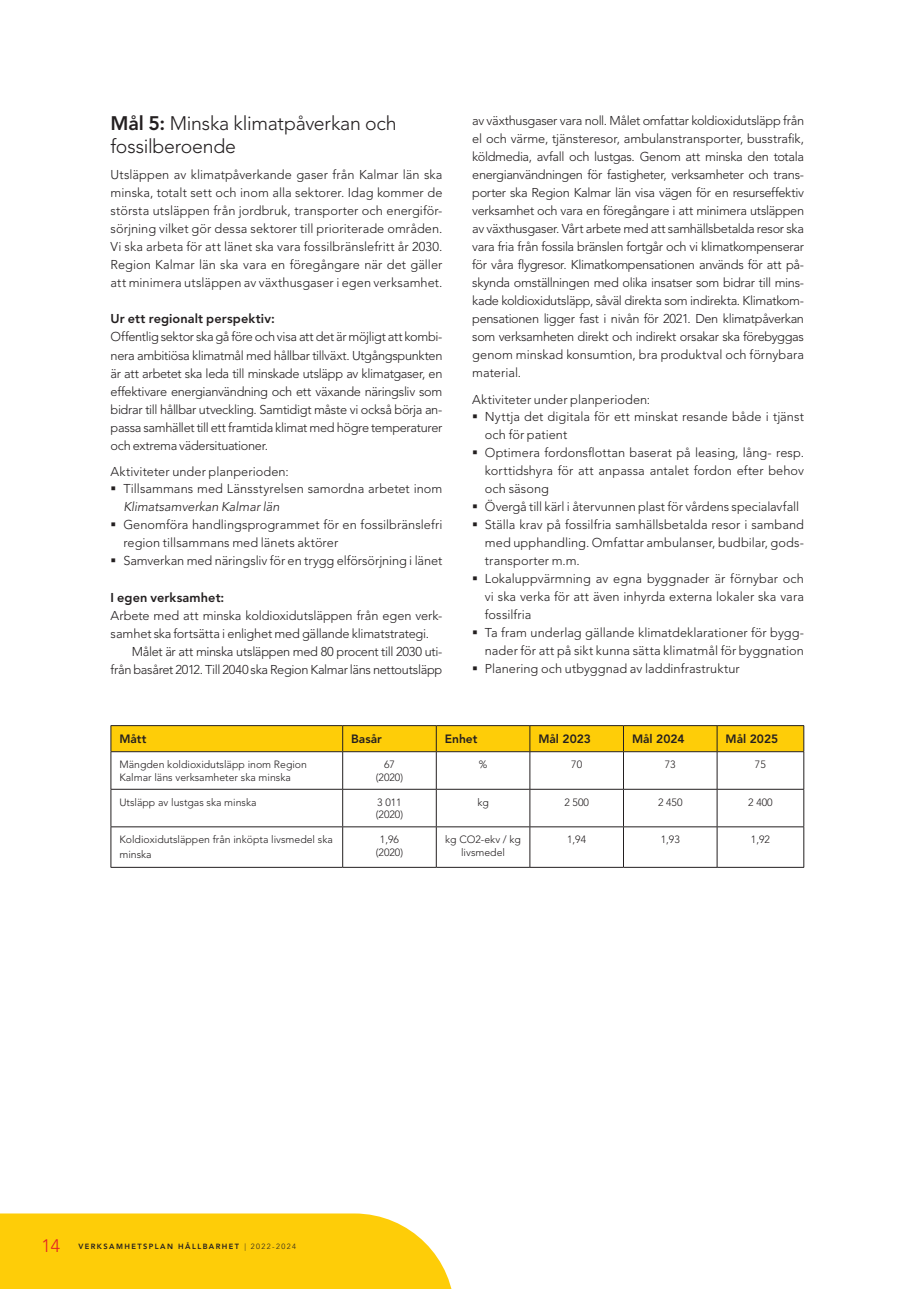
<style>
.page{position:relative;width:919px;height:1289px;background:#fff}
.page>*{position:absolute;margin:0;border:0;box-sizing:border-box;transform-origin:0 0}
.t1{font:300 19.5px/22.5px "Avenir LT Std";letter-spacing:-.01em;color:#231f20}
.t2{font:300 18px "Avenir LT Std";color:#e41f25}
.t3{font:300 12.75px/18px "Avenir LT Std";color:#231f20}
.t4{font:300 12.75px/18px "Avenir LT Std";letter-spacing:-.025em;color:#231f20;text-align:right}
.t5{font:800 12.75px "Avenir LT Std";letter-spacing:.01em;color:#231f20}
.t6{font:italic 300 12.75px "Avenir LT Std";letter-spacing:-.005em;color:#231f20}
.t7{font:800 12px "Avenir LT Std";color:#231f20}
.t8{font:300 10.5px/12.6px "Avenir LT Std";color:#231f20}
.t9{font:800 7.5px "Avenir LT Std";letter-spacing:.19em;color:#231f20}
.s1{font-weight:800}
.s2{font-weight:300}
</style>
<div class="page">
<div style="left:0;top:1213px;width:452px;height:75px;background:#fecd08"></div>
<svg style="left:111px;top:725px;width:693px;height:26px;background:#f3c409"></svg>
<hr style="left:111px;top:751px;width:231px;height:1px;background:#231f20">
<hr style="left:111px;top:752px;width:1px;height:37px;background:#231f20">
<hr style="left:342px;top:751px;width:94px;height:1px;background:#231f20">
<hr style="left:342px;top:752px;width:1px;height:37px;background:#231f20">
<hr style="left:436px;top:751px;width:94px;height:1px;background:#231f20">
<hr style="left:436px;top:752px;width:1px;height:37px;background:#231f20">
<hr style="left:530px;top:751px;width:93px;height:1px;background:#231f20">
<hr style="left:529px;top:752px;width:1px;height:37px;background:#231f20">
<hr style="left:623px;top:751px;width:94px;height:1px;background:#231f20">
<hr style="left:623px;top:752px;width:1px;height:37px;background:#231f20">
<hr style="left:717px;top:751px;width:87px;height:1px;background:#231f20">
<hr style="left:716px;top:752px;width:1px;height:37px;background:#231f20">
<hr style="left:803px;top:752px;width:1px;height:37px;background:#231f20">
<hr style="left:111px;top:789px;width:231px;height:1px;background:#231f20">
<hr style="left:111px;top:789px;width:1px;height:37px;background:#231f20">
<hr style="left:342px;top:789px;width:94px;height:1px;background:#231f20">
<hr style="left:342px;top:789px;width:1px;height:37px;background:#231f20">
<hr style="left:436px;top:789px;width:94px;height:1px;background:#231f20">
<hr style="left:436px;top:789px;width:1px;height:37px;background:#231f20">
<hr style="left:530px;top:789px;width:93px;height:1px;background:#231f20">
<hr style="left:529px;top:789px;width:1px;height:37px;background:#231f20">
<hr style="left:623px;top:789px;width:94px;height:1px;background:#231f20">
<hr style="left:623px;top:789px;width:1px;height:37px;background:#231f20">
<hr style="left:717px;top:789px;width:87px;height:1px;background:#231f20">
<hr style="left:716px;top:789px;width:1px;height:37px;background:#231f20">
<hr style="left:803px;top:789px;width:1px;height:37px;background:#231f20">
<hr style="left:111px;top:826px;width:231px;height:1px;background:#231f20">
<hr style="left:111px;top:827px;width:1px;height:40px;background:#231f20">
<hr style="left:342px;top:826px;width:94px;height:1px;background:#231f20">
<hr style="left:342px;top:827px;width:1px;height:40px;background:#231f20">
<hr style="left:436px;top:826px;width:94px;height:1px;background:#231f20">
<hr style="left:436px;top:827px;width:1px;height:40px;background:#231f20">
<hr style="left:530px;top:826px;width:93px;height:1px;background:#231f20">
<hr style="left:529px;top:827px;width:1px;height:40px;background:#231f20">
<hr style="left:623px;top:826px;width:94px;height:1px;background:#231f20">
<hr style="left:623px;top:827px;width:1px;height:40px;background:#231f20">
<hr style="left:717px;top:826px;width:87px;height:1px;background:#231f20">
<hr style="left:716px;top:827px;width:1px;height:40px;background:#231f20">
<hr style="left:803px;top:827px;width:1px;height:40px;background:#231f20">
<hr style="left:111px;top:867px;width:231px;height:1px;background:#231f20">
<hr style="left:342px;top:867px;width:94px;height:1px;background:#231f20">
<hr style="left:436px;top:867px;width:94px;height:1px;background:#231f20">
<hr style="left:530px;top:867px;width:93px;height:1px;background:#231f20">
<hr style="left:623px;top:867px;width:94px;height:1px;background:#231f20">
<hr style="left:717px;top:867px;width:87px;height:1px;background:#231f20">
<h1 class="t1" style="left:111px;top:112px;width:287px"><span class="s1">Mål 5:</span> Minska klimatpåverkan och fossilberoende</h1>
<p class="t3" style="left:111px;top:166px;width:333px;text-align:justify">Utsläppen av klimatpåverkande gaser från Kalmar län ska minska, totalt sett och inom alla sektorer. Idag kommer de största utsläppen från jordbruk, transporter och energiför&shy;sörjning vilket gör dessa sektorer till prioriterade områden.<br>Vi ska arbeta för att länet ska vara fossilbränslefritt år 2030.<br>Region Kalmar län ska vara en föregångare när det gäller att minimera utsläppen av växthusgaser i egen verksamhet.</p>
<p class="t5" style="left:111px;top:311px;width:166px">Ur ett regionalt perspektiv:</p>
<p class="t3" style="left:111px;top:328px;width:333px;text-align:justify">Offentlig sektor ska gå före och visa att det är möjligt att kombi&shy;nera ambitiösa klimatmål med hållbar tillväxt. Utgångspunkten är att arbetet ska leda till minskade utsläpp av klimatgaser, en effektivare energianvändning och ett växande näringsliv som bidrar till hållbar utveckling. Samtidigt måste vi också börja an&shy;passa samhället till ett framtida klimat med högre temperaturer och extrema vädersituationer.</p>
<p class="t3" style="left:123px;top:463px;width:320px;line-height:17.2px;text-indent:-13px">Aktiviteter under planperioden:<br>Tillsammans med Länsstyrelsen samordna arbetet inom</p>
<p class="t6" style="left:123px;top:499px;width:158px">Klimatsamverkan Kalmar län</p>
<p class="t3" style="left:123px;top:516px;width:320px">Genomföra handlingsprogrammet för en fossilbränslefri region tillsammans med länets aktörer<br>Samverkan med näringsliv för en trygg elförsörjning i länet</p>
<p class="t5" style="left:111px;top:590px;width:115px">I egen verksamhet:</p>
<p class="t3" style="left:111px;top:607px;width:333px">Arbete med att minska koldioxidutsläppen från egen verk&shy;samhet ska fortsätta i enlighet med gällande klimatstrategi.</p>
<p class="t4" style="left:111px;top:643px;width:333px">Målet är att minska utsläppen med 80 procent till 2030 uti&shy;från basåret 2012. Till 2040 ska Region Kalmar läns nettoutsläpp</p>
<p class="t3" style="left:472px;top:112px;width:333px;text-align:justify">av växthusgaser vara noll. Målet omfattar koldioxidutsläpp från el och värme, tjänsteresor, ambulanstransporter, busstrafik, köldmedia, avfall och lustgas. Genom att minska den totala energianvändningen för fastigheter, verksamheter och trans&shy;porter ska Region Kalmar län visa vägen för en resurseffektiv verksamhet och vara en föregångare i att minimera utsläppen av växthusgaser. Vårt arbete med att samhällsbetalda resor ska vara fria från fossila bränslen fortgår och vi klimatkompenserar för våra flygresor. Klimatkompensationen används för att på&shy;skynda omställningen med olika insatser som bidrar till mins&shy;kade koldioxidutsläpp, såväl direkta som indirekta. Klimatkom&shy;pensationen ligger fast i nivån för 2021. Den klimatpåverkan som verksamheten direkt och indirekt orsakar ska förebyggas genom minskad konsumtion, bra produktval och förnybara material.</p>
<p class="t3" style="left:485px;top:390px;width:320px;text-indent:-13px">Aktiviteter under planperioden:<br>Nyttja det digitala för ett minskat resande både i tjänst och för patient<br>Optimera fordonsflottan baserat på leasing, lång- resp. korttidshyra för att anpassa antalet fordon efter behov och säsong<br>Övergå till kärl i återvunnen plast för vårdens specialavfall Ställa krav på fossilfria samhällsbetalda resor i samband med upphandling. Omfattar ambulanser, budbilar, gods&shy;transporter m.m.<br>Lokaluppvärmning av egna byggnader är förnybar och vi ska verka för att även inhyrda externa lokaler ska vara fossilfria<br>Ta fram underlag gällande klimatdeklarationer för bygg&shy;nader för att på sikt kunna sätta klimatmål för byggnation Planering och utbyggnad av laddinfrastruktur</p>
<p class="t7" style="left:119px;top:732px;width:28px">Mått</p>
<p class="t7" style="left:351px;top:732px;width:32px">Basår</p>
<p class="t7" style="left:445px;top:732px;width:34px">Enhet</p>
<p class="t7" style="left:538px;top:732px;width:54px">Mål 2023</p>
<p class="t7" style="left:632px;top:732px;width:54px">Mål 2024</p>
<p class="t7" style="left:725px;top:732px;width:54px">Mål 2025</p>
<p class="t8" style="left:119px;top:758px;width:189px">Mängden koldioxidutsläpp inom Region<br>Kalmar läns verksamheter ska minska</p>
<p class="t8" style="left:376px;top:758px;width:29px;text-align:center">67 (2020)</p>
<p class="t8" style="left:479px;top:758px;width:10px">%</p>
<p class="t8" style="left:571px;top:758px;width:12px">70</p>
<p class="t8" style="left:664px;top:758px;width:12px">73</p>
<p class="t8" style="left:755px;top:758px;width:12px">75</p>
<p class="t8" style="left:119px;top:795px;width:139px">Utsläpp av lustgas ska minska</p>
<p class="t8" style="left:376px;top:795px;width:29px">3 011 (2020)</p>
<p class="t8" style="left:477px;top:795px;width:13px">kg</p>
<p class="t8" style="left:564px;top:795px;width:26px">2 500</p>
<p class="t8" style="left:658px;top:795px;width:26px">2 450</p>
<p class="t8" style="left:748px;top:795px;width:26px">2 400</p>
<p class="t8" style="left:119px;top:832px;width:215px;line-height:14.4px">Koldioxidutsläppen från inköpta livsmedel ska minska</p>
<p class="t8" style="left:376px;top:833px;width:29px;text-align:center">1,96 (2020)</p>
<p class="t8" style="left:445px;top:833px;width:77px;text-align:center">kg CO2-ekv / kg livsmedel</p>
<p class="t8" style="left:567px;top:833px;width:21px">1,94</p>
<p class="t8" style="left:660px;top:833px;width:21px">1,93</p>
<p class="t8" style="left:750px;top:833px;width:21px">1,92</p>
<h2 class="t2" style="left:41px;top:1234px;width:20px">14</h2>
<p class="t9" style="left:78px;top:1241px;width:219px">VERKSAMHETSPLAN HÅLLBARHET <span class="s2">| 2022-2024</span></p>
</div>
